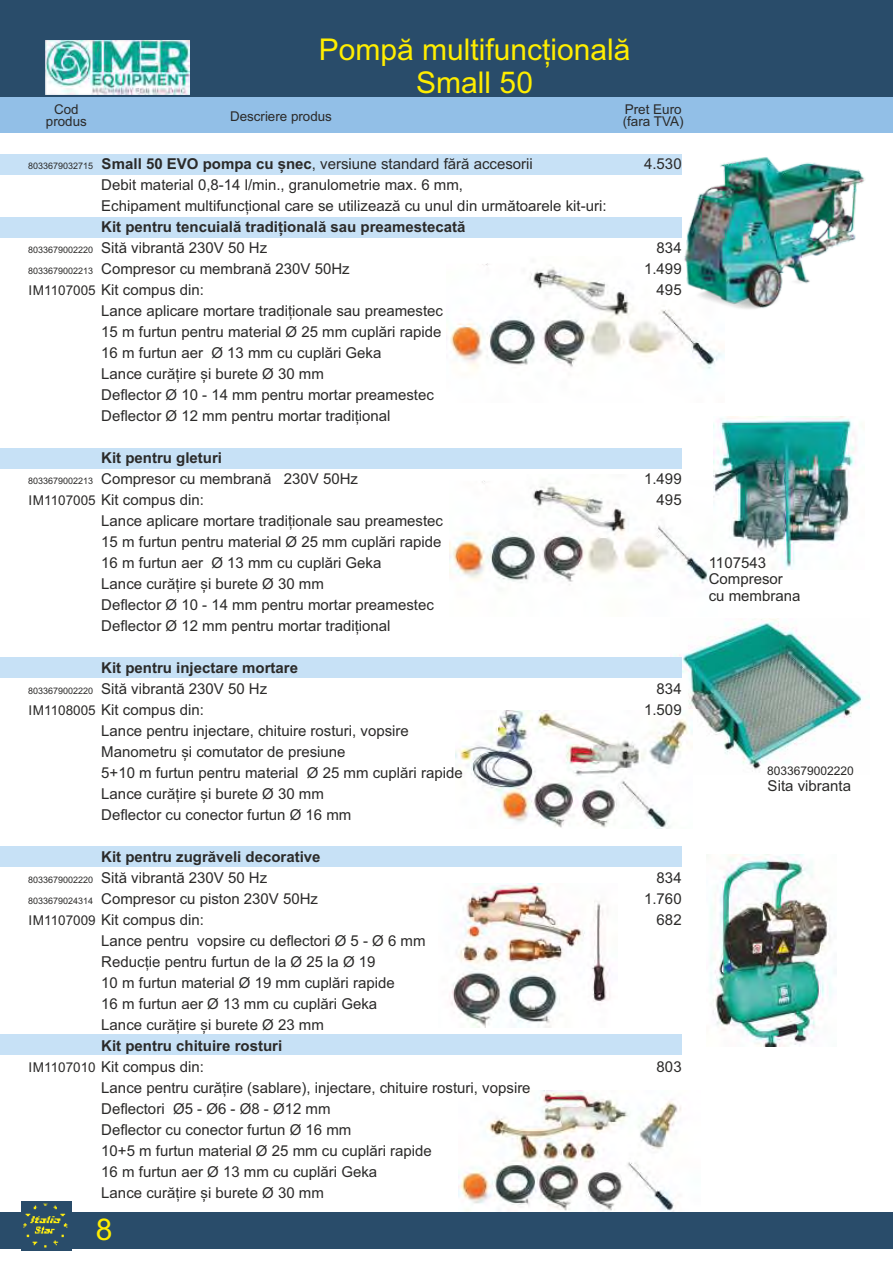
<style>
.page{position:relative;width:893px;height:1263px;background:#fff}
.page>*{position:absolute;margin:0;border:0;box-sizing:border-box;transform-origin:0 0}
.t1{font:30px/33.5px "Arial";color:#ffed00;text-align:center}
.t2{font:15px/21px "Arial";color:#2b2a29}
.t3{font:700 15px "Arial";color:#2b2a29}
.t4{font:13.5px/11.9px "Arial";color:#2b2a29;text-align:center}
.t5{font:12px "Arial";color:#2b2a29}
.t6{font:9px "Arial";color:#2b2a29}
.s1{font-weight:700}
</style>
<div class="page">
<div style="left:0;top:1212px;width:893px;height:36px;background:#294c6a"></div>
<img style="left:21px;top:1202px;width:51px;height:48px">
<div style="left:0;top:0;width:893px;height:97px;background:#294c6a"></div>
<img style="left:450px;top:263px;width:274px;height:108px">
<img style="left:675px;top:619px;width:195px;height:151px">
<img style="left:710px;top:854px;width:126px;height:192px">
<div style="left:0;top:154px;width:682px;height:21px;background:#c7e1f6"></div>
<div style="left:0;top:217px;width:682px;height:21px;background:#c7e1f6"></div>
<div style="left:0;top:448px;width:682px;height:21px;background:#c7e1f6"></div>
<div style="left:0;top:657px;width:682px;height:21px;background:#c7e1f6"></div>
<div style="left:0;top:846px;width:682px;height:21px;background:#c7e1f6"></div>
<div style="left:0;top:1034px;width:682px;height:21px;background:#c7e1f6"></div>
<img style="left:459px;top:1090px;width:222px;height:122px">
<img style="left:456px;top:710px;width:236px;height:119px">
<img style="left:449px;top:475px;width:265px;height:110px">
<img style="left:714px;top:417px;width:142px;height:153px">
<img style="left:449px;top:883px;width:161px;height:144px">
<img style="left:669px;top:157px;width:196px;height:158px">
<img style="left:45px;top:41px;width:144px;height:54px">
<div style="left:0;top:97px;width:893px;height:36px;background:#92bfe7"></div>
<h1 class="t1" style="left:319px;top:35px;width:313px">Pompă multifuncțională<br>Small 50</h1>
<p class="t4" style="left:46px;top:104px;width:42px">Cod produs</p>
<p class="t4" style="left:230px;top:112px;width:103px">Descriere produs</p>
<p class="t4" style="left:623px;top:104px;width:63px;text-align:left">Pret Euro (fara TVA)</p>
<p class="t2" style="left:101px;top:154px;width:507px"><span class="s1">Small 50 EVO pompa cu șnec</span>, versiune standard fără accesorii<br>Debit material 0,8-14 l/min., granulometrie max. 6 mm,<br>Echipament multifuncțional care se utilizează cu unul din următoarele kit-uri:</p>
<p class="t3" style="left:101px;top:221px;width:366px">Kit pentru tencuială tradițională sau preamestecată</p>
<p class="t2" style="left:101px;top:238px;width:343px">Sită vibrantă 230V 50 Hz<br>Compresor cu membrană 230V 50Hz<br>Kit compus din:<br>Lance aplicare mortare tradiționale sau preamestec 15 m furtun pentru material Ø 25 mm cuplări rapide 16 m furtun aer Ø 13 mm cu cuplări Geka<br>Lance curățire și burete Ø 30 mm<br>Deflector Ø 10 - 14 mm pentru mortar preamestec Deflector Ø 12 mm pentru mortar tradițional</p>
<p class="t3" style="left:101px;top:452px;width:122px">Kit pentru gleturi</p>
<p class="t2" style="left:101px;top:469px;width:343px">Compresor cu membrană 230V 50Hz<br>Kit compus din:<br>Lance aplicare mortare tradiționale sau preamestec 15 m furtun pentru material Ø 25 mm cuplări rapide 16 m furtun aer Ø 13 mm cu cuplări Geka<br>Lance curățire și burete Ø 30 mm<br>Deflector Ø 10 - 14 mm pentru mortar preamestec Deflector Ø 12 mm pentru mortar tradițional</p>
<p class="t3" style="left:101px;top:662px;width:198px">Kit pentru injectare mortare</p>
<p class="t2" style="left:101px;top:679px;width:363px">Sită vibrantă 230V 50 Hz<br>Kit compus din:<br>Lance pentru injectare, chituire rosturi, vopsire Manometru și comutator de presiune<br>5+10 m furtun pentru material Ø 25 mm cuplări rapide Lance curățire și burete Ø 30 mm<br>Deflector cu conector furtun Ø 16 mm</p>
<p class="t3" style="left:101px;top:851px;width:221px">Kit pentru zugrăveli decorative</p>
<p class="t2" style="left:101px;top:868px;width:326px">Sită vibrantă 230V 50 Hz<br>Compresor cu piston 230V 50Hz<br>Kit compus din:<br>Lance pentru vopsire cu deflectori Ø 5 - Ø 6 mm<br>Reducție pentru furtun de la Ø 25 la Ø 19<br>10 m furtun material Ø 19 mm cuplări rapide<br>16 m furtun aer Ø 13 mm cu cuplări Geka<br>Lance curățire și burete Ø 23 mm</p>
<p class="t3" style="left:101px;top:1040px;width:182px">Kit pentru chituire rosturi</p>
<p class="t2" style="left:101px;top:1057px;width:431px">Kit compus din:<br>Lance pentru curățire (sablare), injectare, chituire rosturi, vopsire Deflectori Ø5 - Ø6 - Ø8 - Ø12 mm<br>Deflector cu conector furtun Ø 16 mm<br>10+5 m furtun material Ø 25 mm cu cuplări rapide<br>16 m furtun aer Ø 13 mm cu cuplări Geka<br>Lance curățire și burete Ø 30 mm</p>
<p class="t6" style="left:28px;top:162px;width:67px">8033679032715</p>
<p class="t6" style="left:28px;top:246px;width:67px">8033679002220</p>
<p class="t6" style="left:28px;top:267px;width:67px">8033679002213</p>
<p class="t4" style="left:28px;top:285px;width:69px">IM1107005</p>
<p class="t6" style="left:28px;top:477px;width:67px">8033679002213</p>
<p class="t4" style="left:28px;top:495px;width:69px">IM1107005</p>
<p class="t6" style="left:28px;top:687px;width:67px">8033679002220</p>
<p class="t4" style="left:28px;top:705px;width:69px">IM1108005</p>
<p class="t6" style="left:28px;top:876px;width:67px">8033679002220</p>
<p class="t6" style="left:28px;top:897px;width:67px">8033679024314</p>
<p class="t4" style="left:28px;top:915px;width:69px">IM1107009</p>
<p class="t4" style="left:28px;top:1062px;width:69px">IM1107010</p>
<p class="t2" style="left:644px;top:154px;width:39px">4.530</p>
<p class="t2" style="left:644px;top:238px;width:39px;text-align:right">834<br>1.499<br>495</p>
<p class="t2" style="left:644px;top:469px;width:39px;text-align:right">1.499<br>495</p>
<p class="t2" style="left:644px;top:679px;width:39px;text-align:right">834<br>1.509</p>
<p class="t2" style="left:644px;top:868px;width:39px;text-align:right">834<br>1.760<br>682</p>
<p class="t2" style="left:657px;top:1057px;width:27px">803</p>
<h1 class="t1" style="left:96px;top:1216px;width:18px">8</h1>
<p class="t2" style="left:709px;top:555px;width:93px;line-height:16.8px">1107543<br>Compresor cu membrana</p>
<p class="t5" style="left:767px;top:766px;width:88px">8033679002220</p>
<p class="t2" style="left:767px;top:777px;width:85px">Sita vibranta</p>
</div>
